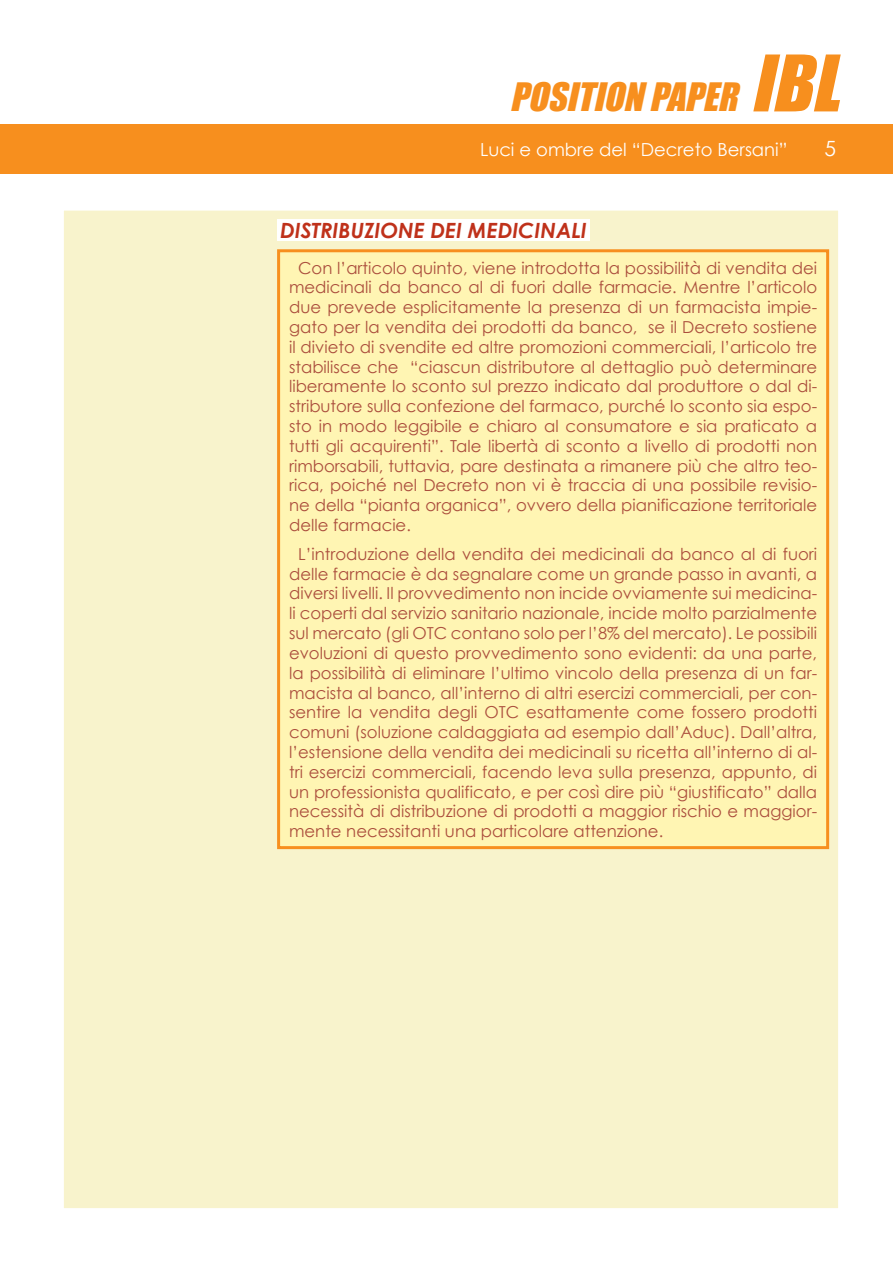
<style>
.page{position:relative;width:893px;height:1263px;background:#fff}
.page>*{position:absolute;margin:0;border:0;box-sizing:border-box;transform-origin:0 0}
.t1{font:italic 36px "Impact";color:#f78f1e}
.t2{font:italic 700 21px "Century Gothic";color:#bf311a}
.t3{font:18px "Century Gothic";color:#fff}
.t4{font:16.5px/19.8px "Century Gothic";color:#ab4e3d;text-align:justify}
.s1{font-size:72px}
</style>
<div class="page">
<div style="left:0;top:124px;width:893px;height:49px;background:#f78f1e"></div>
<div style="left:63px;top:210px;width:776px;height:998px;background:#f8f3cc"></div>
<div style="left:279px;top:251px;width:549px;height:597px;background:#fff5b3"></div>
<div style="left:277px;top:249px;width:552px;height:600px;border:3px solid #f78f1e"></div>
<div style="left:277px;top:219px;width:313px;height:22px;background:#fff"></div>
<h1 class="t1" style="left:510px;top:75px;width:348px">POSITION PAPER <span class="s1">IBL</span></h1>
<p class="t3" style="left:480px;top:139px;width:309px">Luci e ombre del “Decreto Bersani”</p>
<p class="t2" style="left:280px;top:217px;width:308px">DISTRIBUZIONE DEI MEDICINALI</p>
<p class="t4" style="left:289px;top:258px;width:530px;text-indent:9px">Con l’articolo quinto, viene introdotta la possibilità di vendita dei medicinali da banco al di fuori dalle farmacie. Mentre l’articolo due prevede esplicitamente la presenza di un farmacista impie&shy;gato per la vendita dei prodotti da banco, se il Decreto sostiene il divieto di svendite ed altre promozioni commerciali, l’articolo tre stabilisce che “ciascun distributore al dettaglio può determinare liberamente lo sconto sul prezzo indicato dal produttore o dal di&shy;stributore sulla confezione del farmaco, purché lo sconto sia espo&shy;sto in modo leggibile e chiaro al consumatore e sia praticato a tutti gli acquirenti”. Tale libertà di sconto a livello di prodotti non rimborsabili, tuttavia, pare destinata a rimanere più che altro teo&shy;rica, poiché nel Decreto non vi è traccia di una possibile revisio&shy;ne della “pianta organica”, ovvero della pianificazione territoriale delle farmacie.</p>
<p class="t4" style="left:289px;top:544px;width:530px;text-indent:9px">L’introduzione della vendita dei medicinali da banco al di fuori delle farmacie è da segnalare come un grande passo in avanti, a diversi livelli. Il provvedimento non incide ovviamente sui medicina&shy;li coperti dal servizio sanitario nazionale, incide molto parzialmente sul mercato (gli OTC contano solo per l’8% del mercato). Le possibili evoluzioni di questo provvedimento sono evidenti: da una parte, la possibilità di eliminare l’ultimo vincolo della presenza di un far&shy;macista al banco, all’interno di altri esercizi commerciali, per con&shy;sentire la vendita degli OTC esattamente come fossero prodotti comuni (soluzione caldaggiata ad esempio dall’Aduc). Dall’altra, l’estensione della vendita dei medicinali su ricetta all’interno di al&shy;tri esercizi commerciali, facendo leva sulla presenza, appunto, di un professionista qualificato, e per così dire più “giustificato” dalla necessità di distribuzione di prodotti a maggior rischio e maggior&shy;mente necessitanti una particolare attenzione.</p>
</div>
